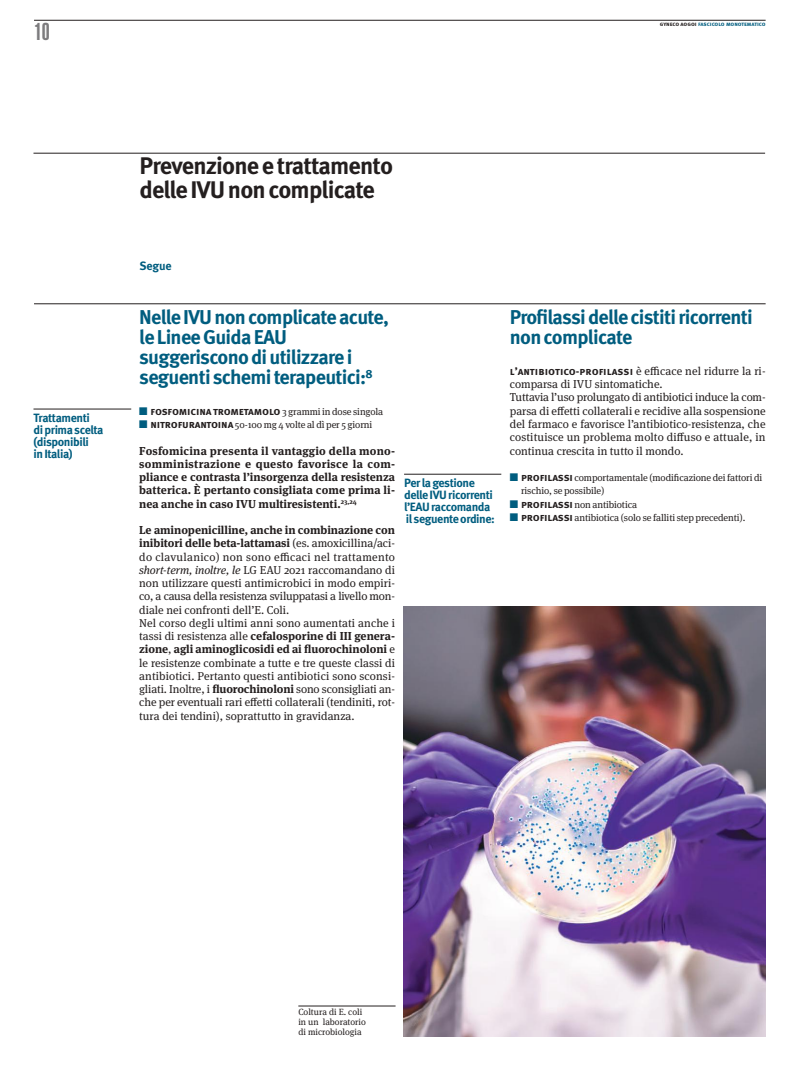
<style>
.page{position:relative;width:794px;height:1078px;background:#fff}
.page>*{position:absolute;margin:0;border:0;box-sizing:border-box;transform-origin:0 0}
.t1{font:700 24px/24px "Meta Pro";letter-spacing:-.035em;color:#241f1f}
.t2{font:900 extra-condensed 24px "Helvetica";color:#7d7c7e}
.t3{font:700 20px/20px "Meta Pro";letter-spacing:-.035em;color:#005d7f}
.t4{font:700 12px/12px "Meta Pro";letter-spacing:-.035em;color:#005d7f}
.t5{font:11.5px/13.3px "Meta Serif OT";color:#241f1f}
.t6{font:700 11.5px/13.2px "Meta Serif OT";color:#241f1f;text-align:justify}
.t7{font:700 11px "Meta Pro";letter-spacing:-.01em;color:#241f1f}
.t8{font:9.8px/13.2px "Meta Serif OT";letter-spacing:-.01em;color:#241f1f}
.t9{font:9px/10px "Meta Serif OT";color:#241f1f}
.t10{font:700 6px "Meta Pro";letter-spacing:-.01em;color:#005d7f}
.s1{color:#241f1f}
.s2{color:#005d7f}
.s3{font-family:"Meta Serif OT";font-weight:400;font-size:9.8px}
.s4{font-family:"Meta Pro";font-weight:700;font-size:11px}
.s5{font-weight:700}
.s6{font-style:italic}
.s7{font-family:"Meta Serif OT";font-weight:400;font-size:11.5px}
</style>
<div class="page">
<hr style="left:34px;top:20px;width:731px;height:1px;background:#241f1f">
<hr style="left:33px;top:153px;width:732px;height:1px;background:#241f1f">
<hr style="left:34px;top:303px;width:731px;height:1px;background:#241f1f">
<hr style="left:33px;top:408px;width:98px;height:1px;background:#241f1f">
<hr style="left:404px;top:474px;width:97px;height:1px;background:#241f1f">
<img style="left:403px;top:606px;width:362px;height:430px">
<hr style="left:298px;top:1005px;width:97px;height:1px;background:#241f1f">
<h1 class="t2" style="left:34px;top:23px;width:17px">10</h1>
<p class="t10" style="left:660px;top:22px;width:107px"><span class="s1">gyneco aogoi</span> fascicolo monotematico</p>
<h1 class="t1" style="left:139px;top:155px;width:255px">Prevenzione e trattamento delle IVU non complicate</h1>
<p class="t4" style="left:33px;top:413px;width:71px">Trattamenti<br>di prima scelta (disponibili<br>in Italia)</p>
<p class="t4" style="left:139px;top:261px;width:34px">Segue</p>
<h2 class="t3" style="left:139px;top:309px;width:251px">Nelle IVU non complicate acute, le Linee Guida EAU suggeriscono di utilizzare i seguenti schemi terapeutici:<sup>8</sup></h2>
<p class="t7" style="left:139px;top:406px;width:245px"><span class="s2">■</span> fosfomicina trometamolo <span class="s3">3 grammi in dose singola</span></p>
<p class="t8" style="left:139px;top:418px;width:234px"><span class="s2">■</span> <span class="s4">nitrofurantoina</span> 50-100 mg 4 volte al dì per 5 giorni</p>
<p class="t6" style="left:139px;top:444px;width:257px">Fosfomicina presenta il vantaggio della mono&shy;somministrazione e questo favorisce la com&shy;pliance e contrasta l’insorgenza della resistenza batterica. È pertanto consigliata come prima li&shy;nea anche in caso IVU multiresistenti.<sup>23,24</sup></p>
<p class="t5" style="left:139px;top:524px;width:257px"><span class="s5">Le aminopenicilline, anche in combinazione con inibitori delle beta-lattamasi</span> (es. amoxicillina/aci&shy;do clavulanico) non sono efficaci nel trattamento <span class="s6">short-term, inoltre, le</span> LG EAU 2021 raccomandano di non utilizzare questi antimicrobici in modo empiri&shy;co, a causa della resistenza sviluppatasi a livello mon&shy;diale nei confronti dell’E. Coli.<br>Nel corso degli ultimi anni sono aumentati anche i tassi di resistenza alle <span class="s5">cefalosporine di III genera&shy;zione</span>, <span class="s5">agli aminoglicosidi ed ai fluorochinoloni</span> e le resistenze combinate a tutte e tre queste classi di antibiotici. Pertanto questi antibiotici sono sconsi&shy;gliati. Inoltre, i <span class="s5">fluorochinoloni</span> sono sconsigliati an&shy;che per eventuali rari effetti collaterali (tendiniti, rot&shy;tura dei tendini), soprattutto in gravidanza.</p>
<p class="t4" style="left:404px;top:478px;width:92px">Per la gestione delle IVU ricorrenti l’EAU raccomanda il seguente ordine:</p>
<h2 class="t3" style="left:510px;top:309px;width:244px">Profilassi delle cistiti ricorrenti non complicate</h2>
<p class="t7" style="left:510px;top:367px;width:257px">l’antibiotico-profilassi <span class="s7">è efficace nel ridurre la ri-</span></p>
<p class="t5" style="left:510px;top:378px;width:257px">comparsa di IVU sintomatiche.<br>Tuttavia l’uso prolungato di antibiotici induce la com&shy;parsa di effetti collaterali e recidive alla sospensione del farmaco e favorisce l’antibiotico-resistenza, che costituisce un problema molto diffuso e attuale, in continua crescita in tutto il mondo.</p>
<p class="t8" style="left:521px;top:471px;width:243px;text-indent:-11px"><span class="s2">■</span> <span class="s4">profilassi</span> comportamentale (modificazione dei fattori di rischio, se possibile)</p>
<p class="t8" style="left:510px;top:498px;width:129px"><span class="s2">■</span> <span class="s4">profilassi</span> non antibiotica</p>
<p class="t8" style="left:510px;top:511px;width:237px"><span class="s2">■</span> <span class="s4">profilassi</span> antibiotica (solo se falliti step precedenti).</p>
<p class="t9" style="left:298px;top:1007px;width:69px">Coltura di E. coli in un laboratorio di microbiologia</p>
</div>
